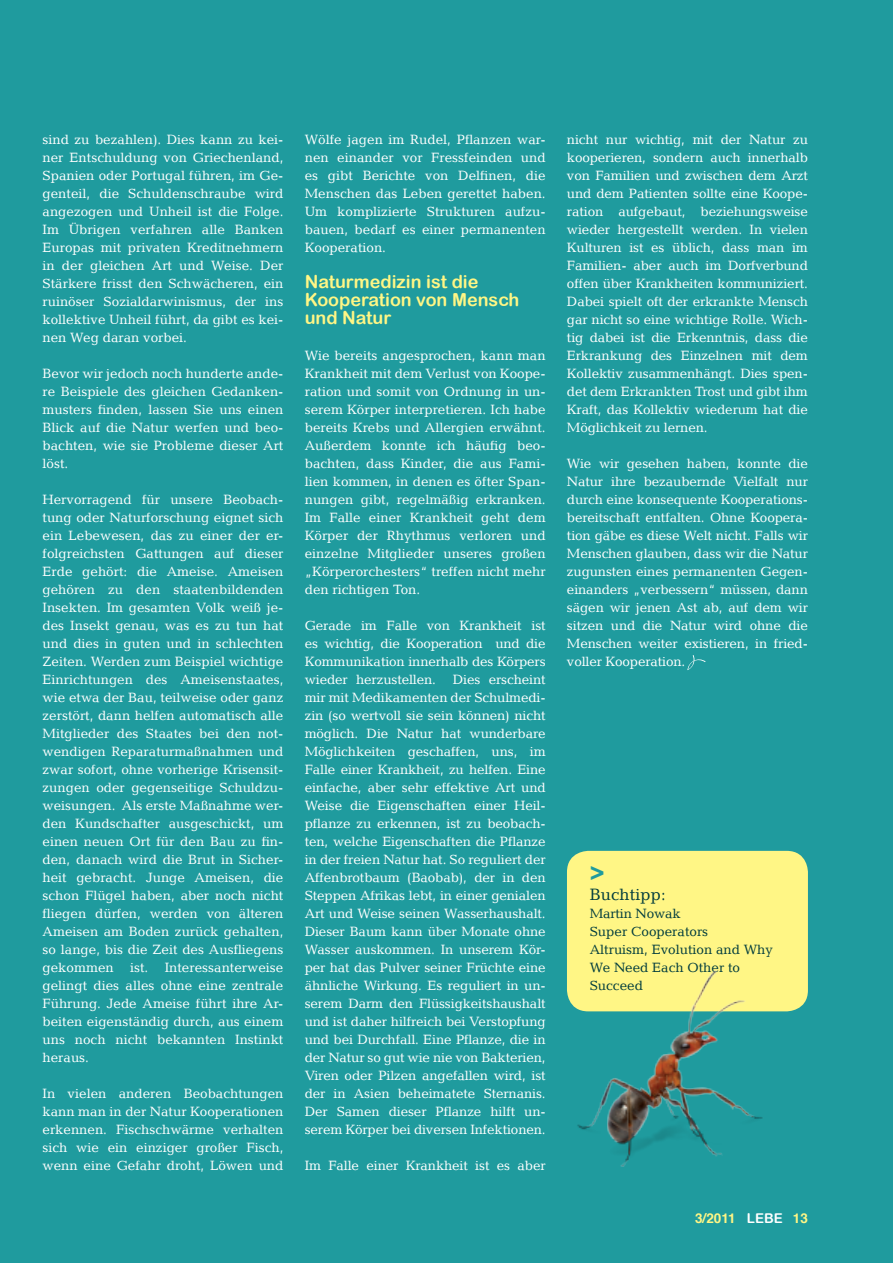
<style>
.page{position:relative;width:893px;height:1263px;background:#1f9b9e}
.page>*{position:absolute;margin:0;border:0;box-sizing:border-box;transform-origin:0 0}
.web{font:700 25.5px "Arial";color:#1f9b9e}
.Zwischeheadline_Oran{font:18px "Arial Rounded MT Bold";color:#fff685}
.fließtext{font:16.5px "Candida LT";letter-spacing:.01em;color:#003c3d}
.fließtext-2{font:13.5px/18px "Candida LT";color:#fff;text-align:justify}
.fließtext-3{font:13.5px/18px "Candida LT";color:#003c3d}
.t1{font:700 13.5px "Helvetica";color:#fff685}
.s1{font-family:"Arial Rounded MT Bold";font-weight:400;color:#fff}
</style>
<div class="page">
<div style="left:567px;top:851px;width:241px;height:160px;background:#fff685;border-radius:21px"></div>
<img style="left:570px;top:970px;width:218px;height:197px">
<svg style="left:687px;top:655px;width:19px;height:15px"></svg>
<p class="fließtext-2" style="left:43px;top:130px;width:242px">sind zu bezahlen). Dies kann zu kei&shy;ner Entschuldung von Griechenland, Spanien oder Portugal führen, im Ge&shy;genteil, die Schuldenschraube wird angezogen und Unheil ist die Folge.<br>Im Übrigen verfahren alle Banken Europas mit privaten Kreditnehmern in der gleichen Art und Weise. Der Stärkere frisst den Schwächeren, ein ruinöser Sozialdarwinismus, der ins kollektive Unheil führt, da gibt es kei&shy;nen Weg daran vorbei.</p>
<p class="fließtext-2" style="left:43px;top:364px;width:242px">Bevor wir jedoch noch hunderte ande&shy;re Beispiele des gleichen Gedanken&shy;musters finden, lassen Sie uns einen Blick auf die Natur werfen und beo&shy;bachten, wie sie Probleme dieser Art löst.</p>
<p class="fließtext-2" style="left:43px;top:490px;width:242px">Hervorragend für unsere Beobach&shy;tung oder Naturforschung eignet sich ein Lebewesen, das zu einer der er&shy;folgreichsten Gattungen auf dieser Erde gehört: die Ameise. Ameisen gehören zu den staatenbildenden Insekten. Im gesamten Volk weiß je&shy;des Insekt genau, was es zu tun hat und dies in guten und in schlechten Zeiten. Werden zum Beispiel wichtige Einrichtungen des Ameisenstaates, wie etwa der Bau, teilweise oder ganz zerstört, dann helfen automatisch alle Mitglieder des Staates bei den not&shy;wendigen Reparaturmaßnahmen und zwar sofort, ohne vorherige Krisensit&shy;zungen oder gegenseitige Schuldzu&shy;weisungen. Als erste Maßnahme wer&shy;den Kundschafter ausgeschickt, um einen neuen Ort für den Bau zu fin&shy;den, danach wird die Brut in Sicher&shy;heit gebracht. Junge Ameisen, die schon Flügel haben, aber noch nicht fliegen dürfen, werden von älteren Ameisen am Boden zurück gehalten, so lange, bis die Zeit des Ausfliegens gekommen ist. Interessanterweise gelingt dies alles ohne eine zentrale Führung. Jede Ameise führt ihre Ar&shy;beiten eigenständig durch, aus einem uns noch nicht bekannten Instinkt heraus.</p>
<p class="fließtext-2" style="left:43px;top:1084px;width:242px">In vielen anderen Beobachtungen kann man in der Natur Kooperationen erkennen. Fischschwärme verhalten sich wie ein einziger großer Fisch, wenn eine Gefahr droht, Löwen und</p>
<p class="fließtext-2" style="left:305px;top:130px;width:242px">Wölfe jagen im Rudel, Pflanzen war&shy;nen einander vor Fressfeinden und es gibt Berichte von Delfinen, die Menschen das Leben gerettet haben.<br>Um komplizierte Strukturen aufzu&shy;bauen, bedarf es einer permanenten Kooperation.</p>
<p class="Zwischeheadline_Oran" style="left:305px;top:271px;width:175px">Naturmedizin ist die</p>
<p class="Zwischeheadline_Oran" style="left:305px;top:289px;width:216px">Kooperation von Mensch</p>
<p class="Zwischeheadline_Oran" style="left:305px;top:307px;width:88px">und Natur</p>
<p class="fließtext-2" style="left:305px;top:346px;width:242px">Wie bereits angesprochen, kann man Krankheit mit dem Verlust von Koope&shy;ration und somit von Ordnung in un&shy;serem Körper interpretieren. Ich habe bereits Krebs und Allergien erwähnt.<br>Außerdem konnte ich häufig beo&shy;bachten, dass Kinder, die aus Fami&shy;lien kommen, in denen es öfter Span&shy;nungen gibt, regelmäßig erkranken.<br>Im Falle einer Krankheit geht dem Körper der Rhythmus verloren und einzelne Mitglieder unseres großen „Körperorchesters“ treffen nicht mehr den richtigen Ton.</p>
<p class="fließtext-2" style="left:305px;top:616px;width:242px">Gerade im Falle von Krankheit ist es wichtig, die Kooperation und die Kommunikation innerhalb des Körpers wieder herzustellen. Dies erscheint mir mit Medikamenten der Schulmedi&shy;zin (so wertvoll sie sein können) nicht möglich. Die Natur hat wunderbare Möglichkeiten geschaffen, uns, im Falle einer Krankheit, zu helfen. Eine einfache, aber sehr effektive Art und Weise die Eigenschaften einer Heil&shy;pflanze zu erkennen, ist zu beobach&shy;ten, welche Eigenschaften die Pflanze in der freien Natur hat. So reguliert der Affenbrotbaum (Baobab), der in den Steppen Afrikas lebt, in einer genialen Art und Weise seinen Wasserhaushalt.<br>Dieser Baum kann über Monate ohne Wasser auskommen. In unserem Kör&shy;per hat das Pulver seiner Früchte eine ähnliche Wirkung. Es reguliert in un&shy;serem Darm den Flüssigkeitshaushalt und ist daher hilfreich bei Verstopfung und bei Durchfall. Eine Pflanze, die in der Natur so gut wie nie von Bakterien, Viren oder Pilzen angefallen wird, ist der in Asien beheimatete Sternanis.<br>Der Samen dieser Pflanze hilft un&shy;serem Körper bei diversen Infektionen.</p>
<p class="fließtext-2" style="left:305px;top:1156px;width:242px">Im Falle einer Krankheit ist es aber</p>
<p class="fließtext-2" style="left:567px;top:130px;width:242px">nicht nur wichtig, mit der Natur zu kooperieren, sondern auch innerhalb von Familien und zwischen dem Arzt und dem Patienten sollte eine Koope&shy;ration aufgebaut, beziehungsweise wieder hergestellt werden. In vielen Kulturen ist es üblich, dass man im Familien- aber auch im Dorfverbund offen über Krankheiten kommuniziert.<br>Dabei spielt oft der erkrankte Mensch gar nicht so eine wichtige Rolle. Wich&shy;tig dabei ist die Erkenntnis, dass die Erkrankung des Einzelnen mit dem Kollektiv zusammenhängt. Dies spen&shy;det dem Erkrankten Trost und gibt ihm Kraft, das Kollektiv wiederum hat die Möglichkeit zu lernen.</p>
<p class="fließtext-2" style="left:567px;top:454px;width:242px">Wie wir gesehen haben, konnte die Natur ihre bezaubernde Vielfalt nur durch eine konsequente Kooperations&shy;bereitschaft entfalten. Ohne Koopera&shy;tion gäbe es diese Welt nicht. Falls wir Menschen glauben, dass wir die Natur zugunsten eines permanenten Gegen&shy;einanders „verbessern“ müssen, dann sägen wir jenen Ast ab, auf dem wir sitzen und die Natur wird ohne die Menschen weiter existieren, in fried&shy;voller Kooperation.</p>
<p class="web" style="left:590px;top:856px;width:16px">&gt;</p>
<p class="fließtext" style="left:590px;top:885px;width:77px">Buchtipp:</p>
<p class="fließtext-3" style="left:590px;top:904px;width:93px">Martin Nowak</p>
<p class="fließtext-3" style="left:590px;top:922px;width:120px">Super Cooperators</p>
<p class="fließtext-3" style="left:590px;top:940px;width:185px">Altruism, Evolution and Why<br>We Need Each Other to<br>Succeed</p>
<p class="t1" style="left:695px;top:1207px;width:114px">3/2011 <span class="s1">LEBE</span> 13</p>
</div>
